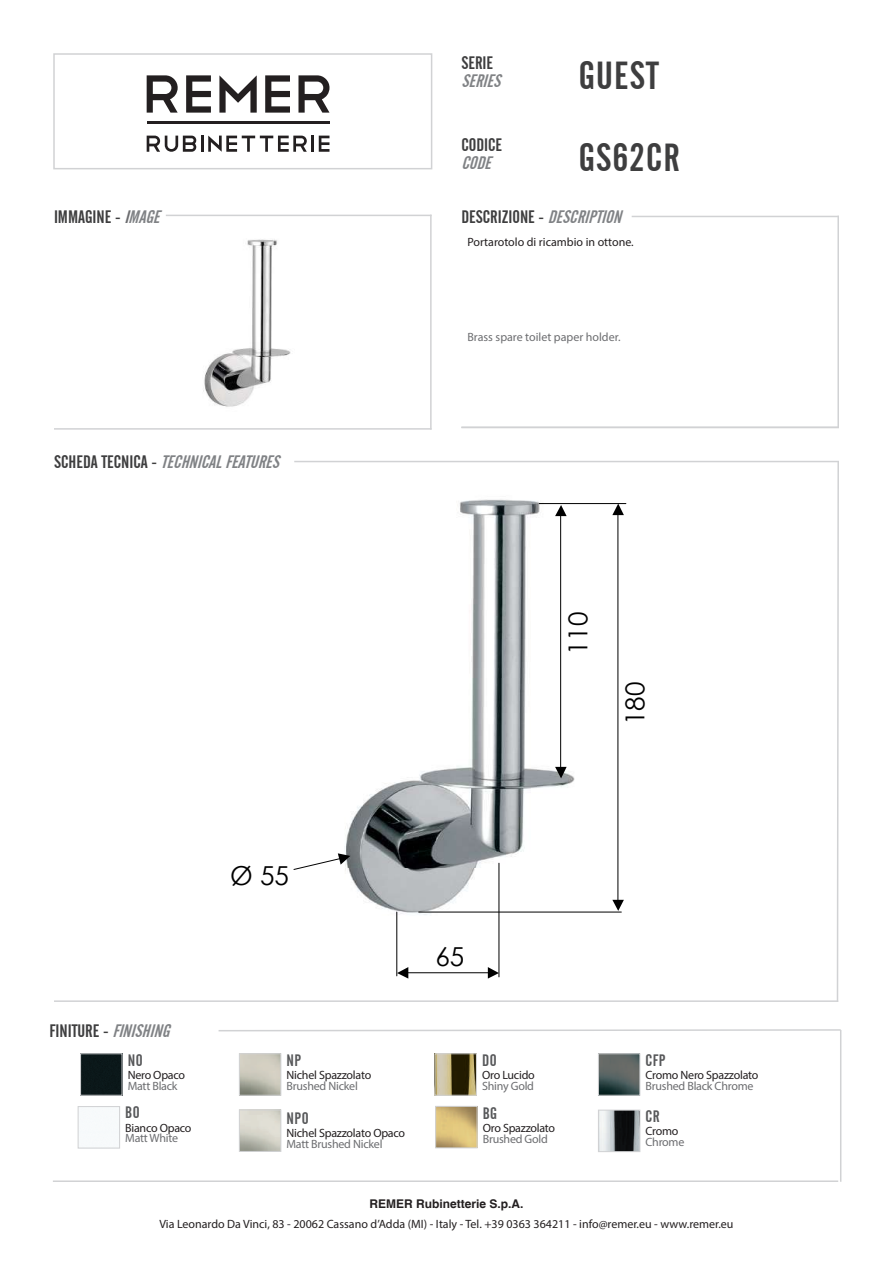
<style>
.page{position:relative;width:893px;height:1263px;background:#fff}
.page>*{position:absolute;margin:0;border:0;box-sizing:border-box;transform-origin:0 0}
.t1{font:39px/81.8px "Alternate Gothic No 2 BT";letter-spacing:.03em;color:#3e3e3f}
.t2{font:26.1px "Century Gothic";color:#000}
.t3{font:18px "Alternate Gothic No 2 BT";color:#3e3e3f}
.t4{font:italic 18px "Alternate Gothic No 2 BT";color:#808285}
.t5{font:16.5px "Alternate Gothic No 2 BT";letter-spacing:.03em;color:#57585a}
.t6{font:12px "Myriad Pro";color:#231f20}
.t7{font:12px "Myriad Pro";letter-spacing:-.02em;color:#231f20}
.t8{font:12px "Myriad Pro";letter-spacing:-.02em;color:#6c6d70}
.t9{font:12px "Myriad Pro";color:#6c6d70}
.t10{font:700 12px "Helvetica";color:#231f20}
.s1{font-style:italic;color:#6c6d70}
.s2{font-style:italic;color:#808285}
.s3{font-style:normal;color:#3e3e3f}
</style>
<div class="page">
<hr style="left:54px;top:1000px;width:784px;height:2px;background:#d1d2d4">
<svg style="left:218px;top:1029px;width:624px;height:3px"></svg>
<hr style="left:53px;top:1180px;width:785px;height:2px;background:#d1d2d4">
<hr style="left:840px;top:1030px;width:1px;height:152px;background:#d1d2d4">
<img style="left:345px;top:499px;width:240px;height:420px">
<hr style="left:539px;top:503px;width:87px;height:1px;background:#000">
<hr style="left:419px;top:912px;width:202px;height:1px;background:#000">
<hr style="left:618px;top:514px;width:1px;height:386px;background:#000">
<svg style="left:612px;top:504px;width:12px;height:11px"></svg>
<svg style="left:612px;top:900px;width:12px;height:11px"></svg>
<hr style="left:560px;top:515px;width:1px;height:252px;background:#000">
<svg style="left:555px;top:505px;width:12px;height:11px"></svg>
<svg style="left:555px;top:767px;width:12px;height:11px"></svg>
<svg style="left:293px;top:853px;width:57px;height:17px"></svg>
<hr style="left:499px;top:863px;width:1px;height:114px;background:#000">
<hr style="left:396px;top:912px;width:1px;height:64px;background:#000">
<hr style="left:407px;top:972px;width:82px;height:1px;background:#000">
<svg style="left:397px;top:967px;width:11px;height:11px"></svg>
<svg style="left:488px;top:967px;width:11px;height:11px"></svg>
<div style="left:53px;top:53px;width:379px;height:116px;border:2px solid #d1d2d4"></div>
<svg style="left:147px;top:75px;width:31px;height:38px"></svg>
<svg style="left:186px;top:75px;width:25px;height:38px"></svg>
<svg style="left:219px;top:75px;width:38px;height:38px"></svg>
<svg style="left:265px;top:75px;width:25px;height:38px"></svg>
<svg style="left:298px;top:75px;width:31px;height:38px"></svg>
<svg style="left:147px;top:136px;width:49px;height:16px"></svg>
<hr style="left:201px;top:136px;width:3px;height:16px;background:#231f20">
<svg style="left:208px;top:136px;width:99px;height:16px"></svg>
<hr style="left:311px;top:136px;width:3px;height:16px;background:#231f20">
<svg style="left:319px;top:136px;width:10px;height:16px"></svg>
<hr style="left:147px;top:122px;width:182px;height:2px;background:#231f20">
<hr style="left:632px;top:216px;width:207px;height:1px;background:#d1d2d4">
<hr style="left:294px;top:461px;width:545px;height:1px;background:#d1d2d4">
<hr style="left:166px;top:215px;width:266px;height:1px;background:#d1d2d4">
<hr style="left:461px;top:427px;width:378px;height:1px;background:#d1d2d4">
<hr style="left:54px;top:428px;width:378px;height:2px;background:#d1d2d4">
<hr style="left:837px;top:216px;width:2px;height:211px;background:#d1d2d4">
<hr style="left:430px;top:215px;width:2px;height:215px;background:#d1d2d4">
<svg style="left:836px;top:462px;width:3px;height:540px"></svg>
<div style="left:82px;top:1055px;width:39px;height:39px;background:#0b1819"></div>
<div style="left:80px;top:1053px;width:43px;height:43px;border:1px solid #d1d2d4"></div>
<div style="left:78px;top:1106px;width:42px;height:42px;border:1px solid #d1d2d4"></div>
<div style="left:239px;top:1053px;width:42px;height:43px;border:1px solid #d1d2d4"></div>
<div style="left:239px;top:1109px;width:42px;height:43px;border:1px solid #d1d2d4"></div>
<img style="left:436px;top:1055px;width:39px;height:39px">
<div style="left:434px;top:1053px;width:43px;height:43px;border:1px solid #d1d2d4"></div>
<img style="left:437px;top:1108px;width:39px;height:38px">
<div style="left:435px;top:1106px;width:43px;height:42px;border:1px solid #d1d2d4"></div>
<img style="left:600px;top:1055px;width:38px;height:39px">
<div style="left:598px;top:1053px;width:42px;height:43px;border:1px solid #d1d2d4"></div>
<img style="left:600px;top:1111px;width:38px;height:39px">
<div style="left:598px;top:1109px;width:42px;height:43px;border:1px solid #d1d2d4"></div>
<img style="left:203px;top:239px;width:88px;height:168px">
<h3 class="t3" style="left:54px;top:207px;width:112px">IMMAGINE - <span class="s1">I</span><span class="s2">MAGE</span></h3>
<h3 class="t4" style="left:54px;top:451px;width:232px"><span class="s3">S C H E D A T E C N I C A -</span> TECHNICALFEATURES</h3>
<h3 class="t3" style="left:461px;top:53px;width:33px">SERIE</h3>
<h3 class="t4" style="left:461px;top:71px;width:46px">SERIES</h3>
<h1 class="t1" style="left:579px;top:35px;width:103px">GUEST<br>GS62CR</h1>
<h3 class="t3" style="left:461px;top:207px;width:167px">DESCRIZIONE - <span class="s2">DESCRIPTION</span></h3>
<h3 class="t3" style="left:461px;top:134px;width:42px">CODICE</h3>
<h3 class="t4" style="left:461px;top:152px;width:36px">CODE</h3>
<p class="t6" style="left:467px;top:234px;width:168px">Portarotolo di ricambio in ottone.</p>
<p class="t9" style="left:467px;top:330px;width:155px">Brass spare toilet paper holder.</p>
<h2 class="t2" style="left:560px;top:655px;width:45px;rotate:-90deg">110</h2>
<h2 class="t2" style="left:617px;top:725px;width:45px;rotate:-90deg">180</h2>
<h2 class="t2" style="left:230px;top:857px;width:60px">Ø 55</h2>
<h2 class="t2" style="left:435px;top:938px;width:30px">65</h2>
<h3 class="t3" style="left:50px;top:1021px;width:127px">F I N I T U R E - <span class="s2">FINISHING</span></h3>
<h3 class="t5" style="left:128px;top:1051px;width:16px">NO</h3>
<h3 class="t5" style="left:286px;top:1051px;width:16px">NP</h3>
<h3 class="t5" style="left:482px;top:1051px;width:16px">DO</h3>
<h3 class="t5" style="left:645px;top:1051px;width:22px">CFP</h3>
<p class="t7" style="left:128px;top:1067px;width:59px">Nero Opaco</p>
<p class="t8" style="left:128px;top:1078px;width:51px">Matt Black</p>
<p class="t7" style="left:286px;top:1067px;width:86px">Nichel Spazzolato</p>
<p class="t8" style="left:286px;top:1078px;width:73px">Brushed Nickel</p>
<p class="t7" style="left:482px;top:1067px;width:54px">Oro Lucido</p>
<p class="t8" style="left:482px;top:1078px;width:53px">Shiny Gold</p>
<p class="t7" style="left:645px;top:1067px;width:114px">Cromo Nero Spazzolato</p>
<p class="t8" style="left:645px;top:1078px;width:109px">Brushed Black Chrome</p>
<h3 class="t5" style="left:125px;top:1103px;width:16px">BO</h3>
<p class="t7" style="left:125px;top:1120px;width:68px">Bianco Opaco</p>
<p class="t8" style="left:125px;top:1131px;width:54px">Matt White</p>
<h3 class="t5" style="left:286px;top:1109px;width:24px">NPO</h3>
<p class="t7" style="left:286px;top:1126px;width:120px">Nichel Spazzolato Opaco</p>
<p class="t8" style="left:286px;top:1136px;width:98px">Matt Brushed Nickel</p>
<h3 class="t5" style="left:483px;top:1104px;width:16px">BG</h3>
<p class="t7" style="left:483px;top:1120px;width:74px">Oro Spazzolato</p>
<p class="t8" style="left:483px;top:1131px;width:67px">Brushed Gold</p>
<h3 class="t5" style="left:645px;top:1107px;width:16px">CR</h3>
<p class="t7" style="left:645px;top:1124px;width:34px">Cromo</p>
<p class="t8" style="left:645px;top:1134px;width:40px">Chrome</p>
<p class="t10" style="left:369px;top:1197px;width:156px">REMER Rubinetterie S.p.A.</p>
<p class="t6" style="left:159px;top:1216px;width:576px">Via Leonardo Da Vinci, 83 - 20062 Cassano d’Adda (MI) - Italy - Tel. +39 0363 364211 - info@remer.eu - www.remer.eu</p>
</div>
